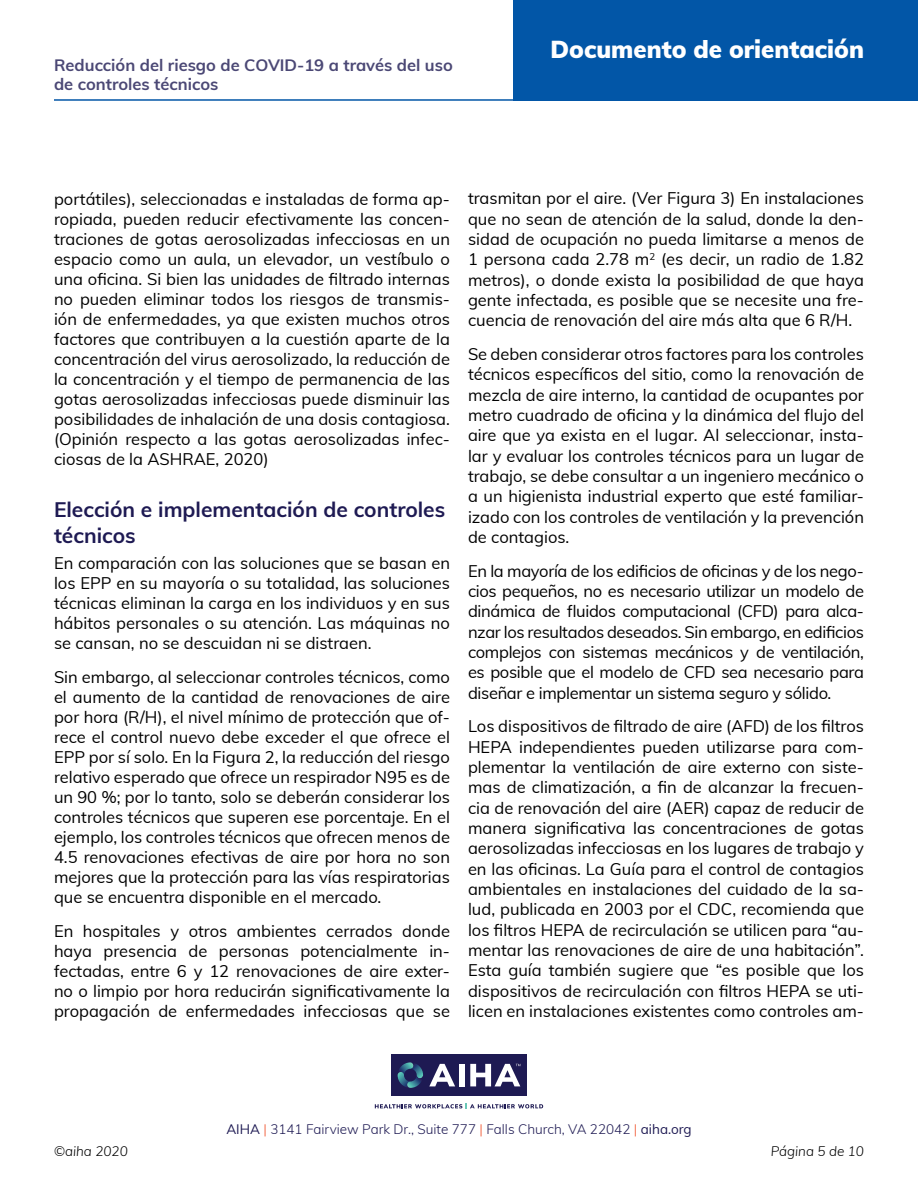
<style>
.page{position:relative;width:918px;height:1188px;background:#fff}
.page>*{position:absolute;margin:0;border:0;box-sizing:border-box;transform-origin:0 0}
.t1{font:900 24px "Muli";color:#fff}
.t2{font:700 21px/25.3px "Muli";color:#1e1a53}
.t3{font:16.5px/20.2px "Muli";color:#000;text-align:justify}
.t4{font:700 16.5px/19.8px "Muli";color:#4b4875}
.t5{font:300 13.5px "Muli";color:#1e1a53}
.t6{font:italic 300 13.5px "Muli";color:#000}
.s1{font-weight:400}
.s2{color:#f0512a}
</style>
<div class="page">
<hr style="left:54px;top:99px;width:864px;height:2px;background:#0256a7">
<div style="left:391px;top:1054px;width:136px;height:42px;background:#1e1a53"></div>
<svg style="left:398px;top:1062px;width:25px;height:26px"></svg>
<svg style="left:375px;top:1104px;width:168px;height:5px"></svg>
<svg style="left:429px;top:1064px;width:26px;height:22px"></svg>
<div style="left:459px;top:1064px;width:6px;height:22px;background:#fff"></div>
<svg style="left:470px;top:1064px;width:50px;height:22px"></svg>
<div style="left:513px;top:0;width:405px;height:101px;background:#0256a7"></div>
<p class="t4" style="left:54px;top:54px;width:400px">Reducción del riesgo de COVID-19 a través del uso de controles técnicos</p>
<h1 class="t1" style="left:550px;top:31px;width:315px">Documento de orientación</h1>
<p class="t3" style="left:54px;top:188px;width:398px">portátiles), seleccionadas e instaladas de forma ap&shy;ropiada, pueden reducir efectivamente las concen&shy;traciones de gotas aerosolizadas infecciosas en un espacio como un aula, un elevador, un vestíbulo o una oficina. Si bien las unidades de filtrado internas no pueden eliminar todos los riesgos de transmis&shy;ión de enfermedades, ya que existen muchos otros factores que contribuyen a la cuestión aparte de la concentración del virus aerosolizado, la reducción de la concentración y el tiempo de permanencia de las gotas aerosolizadas infecciosas puede disminuir las posibilidades de inhalación de una dosis contagiosa. (Opinión respecto a las gotas aerosolizadas infec&shy;ciosas de la ASHRAE, 2020)</p>
<p class="t2" style="left:54px;top:496px;width:393px">Elección e implementación de controles técnicos</p>
<p class="t3" style="left:54px;top:553px;width:398px">En comparación con las soluciones que se basan en los EPP en su mayoría o su totalidad, las soluciones técnicas eliminan la carga en los individuos y en sus hábitos personales o su atención. Las máquinas no se cansan, no se descuidan ni se distraen.</p>
<p class="t3" style="left:54px;top:666px;width:398px">Sin embargo, al seleccionar controles técnicos, como el aumento de la cantidad de renovaciones de aire por hora (R/H), el nivel mínimo de protección que of&shy;rece el control nuevo debe exceder el que ofrece el EPP por sí solo. En la Figura 2, la reducción del riesgo relativo esperado que ofrece un respirador N95 es de un 90 %; por lo tanto, solo se deberán considerar los controles técnicos que superen ese porcentaje. En el ejemplo, los controles técnicos que ofrecen menos de 4.5 renovaciones efectivas de aire por hora no son mejores que la protección para las vías respiratorias que se encuentra disponible en el mercado.</p>
<p class="t3" style="left:54px;top:920px;width:398px">En hospitales y otros ambientes cerrados donde haya presencia de personas potencialmente in&shy;fectadas, entre 6 y 12 renovaciones de aire exter&shy;no o limpio por hora reducirán significativamente la propagación de enfermedades infecciosas que se</p>
<p class="t3" style="left:468px;top:188px;width:398px">trasmitan por el aire. (Ver Figura 3) En instalaciones que no sean de atención de la salud, donde la den&shy;sidad de ocupación no pueda limitarse a menos de 1 persona cada 2.78 m<sup>2</sup> (es decir, un radio de 1.82 metros), o donde exista la posibilidad de que haya gente infectada, es posible que se necesite una fre&shy;cuencia de renovación del aire más alta que 6 R/H.</p>
<p class="t3" style="left:468px;top:343px;width:398px">Se deben considerar otros factores para los controles técnicos específicos del sitio, como la renovación de mezcla de aire interno, la cantidad de ocupantes por metro cuadrado de oficina y la dinámica del flujo del aire que ya exista en el lugar. Al seleccionar, insta&shy;lar y evaluar los controles técnicos para un lugar de trabajo, se debe consultar a un ingeniero mecánico o a un higienista industrial experto que esté familiar&shy;izado con los controles de ventilación y la prevención de contagios.</p>
<p class="t3" style="left:468px;top:560px;width:398px">En la mayoría de los edificios de oficinas y de los nego&shy;cios pequeños, no es necesario utilizar un modelo de dinámica de fluidos computacional (CFD) para alca&shy;nzar los resultados deseados. Sin embargo, en edificios complejos con sistemas mecánicos y de ventilación, es posible que el modelo de CFD sea necesario para diseñar e implementar un sistema seguro y sólido.</p>
<p class="t3" style="left:468px;top:716px;width:398px">Los dispositivos de filtrado de aire (AFD) de los filtros HEPA independientes pueden utilizarse para com&shy;plementar la ventilación de aire externo con siste&shy;mas de climatización, a fin de alcanzar la frecuen&shy;cia de renovación del aire (AER) capaz de reducir de manera significativa las concentraciones de gotas aerosolizadas infecciosas en los lugares de trabajo y en las oficinas. La Guía para el control de contagios ambientales en instalaciones del cuidado de la sa&shy;lud, publicada en 2003 por el CDC, recomienda que los filtros HEPA de recirculación se utilicen para “au&shy;mentar las renovaciones de aire de una habitación”.<br>Esta guía también sugiere que “es posible que los dispositivos de recirculación con filtros HEPA se uti&shy;licen en instalaciones existentes como controles am-</p>
<p class="t5" style="left:226px;top:1119px;width:467px"><span class="s1">AIHA</span> <span class="s2">|</span> 3141 Fairview Park Dr., Suite 777 <span class="s2">|</span> Falls Church, VA 22042 <span class="s2">|</span> <span class="s1">aiha.org</span></p>
<p class="t6" style="left:54px;top:1141px;width:75px">©aiha 2020</p>
<p class="t6" style="left:771px;top:1141px;width:95px">Página 5 de 10</p>
</div>
